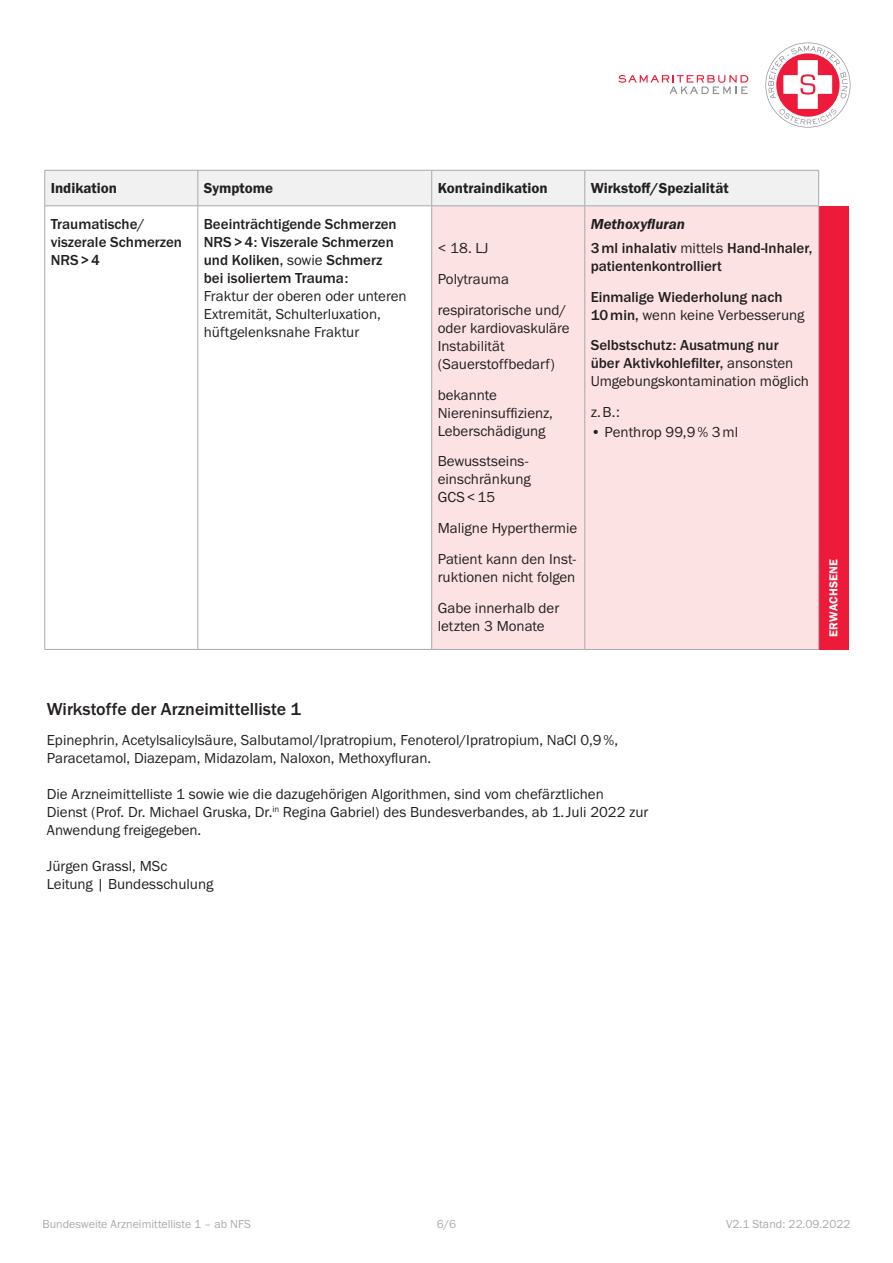
<style>
.page{position:relative;width:893px;height:1263px;background:#fff}
.page>*{position:absolute;margin:0;border:0;box-sizing:border-box;transform-origin:0 0}
.t1{font:500 18px "Franklin Gothic URW";color:#231f20}
.t2{font:15px/18px "Franklin Gothic URW Boo";color:#231f20}
.t3{font:500 15px/18px "Franklin Gothic URW";color:#231f20}
.t4{font:15px "Franklin Gothic URW Dem";color:#231f20}
.t5{font:15px "Franklin Gothic URW Dem Ita";color:#231f20}
.t6{font:12px "Franklin Gothic URW Boo";color:#a7abac}
.t7{font:12px "Franklin Gothic URW Dem";letter-spacing:.02em;color:#fff}
.s1{font-family:"Franklin Gothic URW Boo";font-weight:400}
.s2{font-family:"Franklin Gothic URW";font-weight:500}
</style>
<div class="page">
<svg style="left:765px;top:43px;width:85px;height:85px"></svg>
<svg style="left:618px;top:75px;width:130px;height:19px"></svg>
<div style="left:45px;top:171px;width:773px;height:35px;background:#f0f1f0"></div>
<div style="left:432px;top:207px;width:386px;height:442px;background:#fce2e3"></div>
<div style="left:819px;top:206px;width:29px;height:443px;background:#ed1a3a"></div>
<hr style="left:45px;top:170px;width:153px;height:1px;background:#a7abac">
<hr style="left:44px;top:170px;width:1px;height:36px;background:#a7abac">
<hr style="left:198px;top:170px;width:234px;height:1px;background:#a7abac">
<hr style="left:198px;top:170px;width:1px;height:36px;background:#a7abac">
<hr style="left:432px;top:170px;width:153px;height:1px;background:#a7abac">
<hr style="left:431px;top:170px;width:1px;height:36px;background:#a7abac">
<hr style="left:585px;top:170px;width:234px;height:1px;background:#a7abac">
<hr style="left:584px;top:170px;width:1px;height:36px;background:#a7abac">
<hr style="left:818px;top:170px;width:1px;height:36px;background:#a7abac">
<hr style="left:45px;top:206px;width:153px;height:1px;background:#a7abac">
<hr style="left:198px;top:206px;width:234px;height:1px;background:#a7abac">
<hr style="left:432px;top:206px;width:153px;height:1px;background:#a7abac">
<hr style="left:585px;top:206px;width:234px;height:1px;background:#a7abac">
<hr style="left:818px;top:206px;width:1px;height:443px;background:#a7abac">
<hr style="left:45px;top:649px;width:153px;height:1px;background:#a7abac">
<hr style="left:198px;top:649px;width:234px;height:1px;background:#a7abac">
<hr style="left:432px;top:649px;width:153px;height:1px;background:#a7abac">
<hr style="left:585px;top:649px;width:234px;height:1px;background:#a7abac">
<hr style="left:44px;top:206px;width:1px;height:443px;background:#a7abac">
<hr style="left:198px;top:206px;width:1px;height:443px;background:#a7abac">
<hr style="left:431px;top:206px;width:1px;height:443px;background:#a7abac">
<hr style="left:584px;top:206px;width:1px;height:443px;background:#a7abac">
<p class="t4" style="left:51px;top:179px;width:68px">Indikation</p>
<p class="t4" style="left:204px;top:179px;width:71px">Symptome</p>
<p class="t4" style="left:438px;top:179px;width:111px">Kontraindikation</p>
<p class="t4" style="left:591px;top:179px;width:139px">Wirkstoff/Spezialität</p>
<p class="t3" style="left:51px;top:214px;width:133px">Traumatische/ viszerale Schmerzen<br>NRS&gt;4</p>
<p class="t3" style="left:204px;top:214px;width:194px">Beeinträchtigende Schmerzen<br>NRS&gt;4: Viszerale Schmerzen und Koliken, <span class="s1">sowie</span> Schmerz bei isoliertem Trauma:</p>
<p class="t2" style="left:204px;top:286px;width:204px">Fraktur der oberen oder unteren<br>Extremität, Schulterluxation, hüftgelenksnahe Fraktur</p>
<p class="t5" style="left:591px;top:214px;width:96px">Methoxyfluran</p>
<p class="t3" style="left:591px;top:239px;width:223px">3ml inhalativ <span class="s1">mittels</span> Hand-Inhaler, patientenkontrolliert</p>
<p class="t3" style="left:591px;top:287px;width:193px">Einmalige Wiederholung nach</p>
<p class="t2" style="left:591px;top:305px;width:215px"><span class="s2">10min,</span> wenn keine Verbesserung</p>
<p class="t3" style="left:591px;top:336px;width:204px">Selbstschutz: Ausatmung nur über Aktivkohlefilter, <span class="s1">ansonsten</span></p>
<p class="t2" style="left:591px;top:366px;width:220px;line-height:30.8px">Umgebungskontamination möglich z.B.:</p>
<p class="t2" style="left:591px;top:423px;width:149px">• Penthrop 99,9% 3ml</p>
<p class="t2" style="left:438px;top:233px;width:130px;line-height:30.8px">&lt; 18. LJ<br>Polytrauma respiratorische und/</p>
<p class="t2" style="left:438px;top:319px;width:133px">oder kardiovaskuläre<br>Instabilität (Sauerstoffbedarf)</p>
<p class="t2" style="left:438px;top:385px;width:117px">bekannte<br>Niereninsuffizienz,<br>Leberschädigung</p>
<p class="t2" style="left:438px;top:452px;width:94px">Bewusstseins&shy;einschränkung<br>GCS&lt;15</p>
<p class="t2" style="left:438px;top:512px;width:141px;line-height:30.8px">Maligne Hyperthermie<br>Patient kann den Inst-</p>
<p class="t2" style="left:438px;top:561px;width:139px;line-height:30.8px">ruktionen nicht folgen<br>Gabe innerhalb der</p>
<p class="t2" style="left:438px;top:616px;width:108px">letzten 3 Monate</p>
<p class="t7" style="left:826px;top:637px;width:79px;rotate:-90deg">ERWACHSENE</p>
<p class="t1" style="left:47px;top:698px;width:256px">Wirkstoffe der Arzneimittelliste 1</p>
<p class="t2" style="left:47px;top:731px;width:573px">Epinephrin, Acetylsalicylsäure, Salbutamol/Ipratropium, Fenoterol/Ipratropium, NaCl 0,9%,<br>Paracetamol, Diazepam, Midazolam, Naloxon, Methoxyfluran.</p>
<p class="t2" style="left:47px;top:785px;width:603px">Die Arzneimittelliste 1 sowie wie die dazugehörigen Algorithmen, sind vom chefärztlichen<br>Dienst (Prof. Dr. Michael Gruska, Dr.<sup>in</sup> Regina Gabriel) des Bundesverbandes, ab 1.Juli 2022 zur<br>Anwendung freigegeben.</p>
<p class="t2" style="left:47px;top:857px;width:168px">Jürgen Grassl, MSc<br>Leitung | Bundesschulung</p>
<p class="t6" style="left:43px;top:1217px;width:210px">Bundesweite Arzneimittelliste 1 – ab NFS</p>
<p class="t6" style="left:437px;top:1217px;width:21px">6/6</p>
<p class="t6" style="left:726px;top:1217px;width:126px">V2.1 Stand: 22.09.2022</p>
</div>
